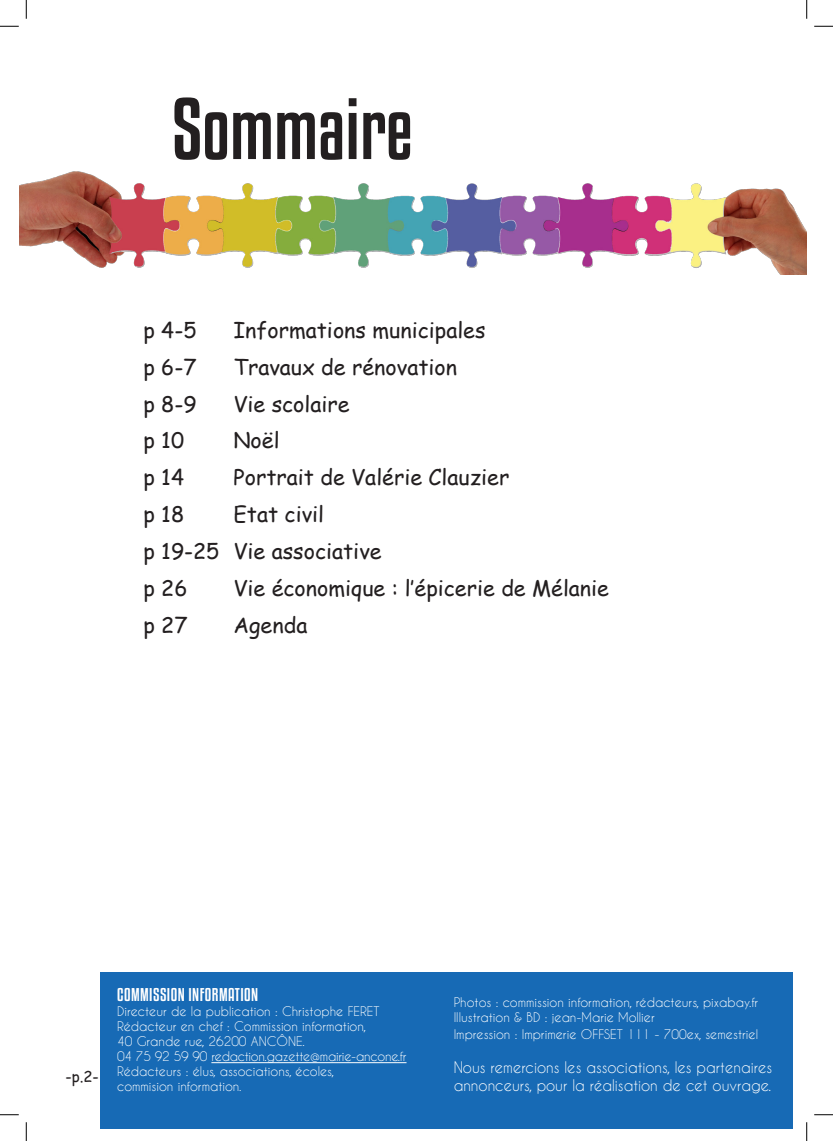
<style>
.page{position:relative;width:833px;height:1141px;background:#fff}
.page>*{position:absolute;margin:0;border:0;box-sizing:border-box;transform-origin:0 0}
.t1{font:77px "Kenyan Coffee Rg";color:#231f20}
.t2{font:21.5px/36.9px "Comic Sans MS";color:#231f20}
.t3{font:16.25px "Kenyan Coffee Rg";letter-spacing:.03em;color:#fff}
.t4{font:15px/18px "Caviar Dreams";color:#fff}
.t5{font:15px "Comic Sans MS";color:#231f20}
.t6{font:12.5px/15px "Caviar Dreams";color:#fff}
</style>
<div class="page">
<img style="left:19px;top:171px;width:787px;height:103px">
<div style="left:100px;top:972px;width:692px;height:156px;background:#176ab5"></div>
<hr style="left:211px;top:1062px;width:195px;height:1px;background:#fff">
<svg style="left:0;top:25px;width:19px;height:2px"></svg>
<svg style="left:814px;top:25px;width:18px;height:2px"></svg>
<svg style="left:0;top:1114px;width:19px;height:1px"></svg>
<svg style="left:814px;top:1114px;width:18px;height:1px"></svg>
<svg style="left:25px;top:0;width:2px;height:19px"></svg>
<svg style="left:25px;top:1122px;width:2px;height:18px"></svg>
<svg style="left:806px;top:0;width:1px;height:19px"></svg>
<svg style="left:806px;top:1122px;width:1px;height:18px"></svg>
<h1 class="t1" style="left:172px;top:77px;width:242px">Sommaire</h1>
<h2 class="t2" style="left:143px;top:311px;width:55px">p 4-5</h2>
<h2 class="t2" style="left:233px;top:311px;width:253px">Informations municipales</h2>
<h2 class="t2" style="left:143px;top:347px;width:55px">p 6-7</h2>
<h2 class="t2" style="left:233px;top:347px;width:225px">Travaux de rénovation</h2>
<h2 class="t2" style="left:143px;top:384px;width:55px">p 8-9</h2>
<h2 class="t2" style="left:233px;top:384px;width:118px">Vie scolaire</h2>
<h2 class="t2" style="left:143px;top:421px;width:42px">p 10</h2>
<h2 class="t2" style="left:233px;top:421px;width:48px">Noël</h2>
<h2 class="t2" style="left:143px;top:458px;width:42px">p 14</h2>
<h2 class="t2" style="left:233px;top:458px;width:277px">Portrait de Valérie Clauzier</h2>
<h2 class="t2" style="left:143px;top:495px;width:42px">p 18</h2>
<h2 class="t2" style="left:143px;top:495px;width:239px;text-indent:90px">Etat civil<br>p 19-25 Vie associative p 26</h2>
<h2 class="t2" style="left:233px;top:569px;width:377px">Vie économique : l’épicerie de Mélanie</h2>
<h2 class="t2" style="left:143px;top:606px;width:46px">p 27</h2>
<h2 class="t2" style="left:233px;top:606px;width:75px">Agenda</h2>
<p class="t5" style="left:65px;top:1065px;width:35px">-p.2-</p>
<h3 class="t3" style="left:117px;top:983px;width:143px">COMMISSION INFORMATION</h3>
<p class="t6" style="left:117px;top:1003px;width:291px">Directeur de la publication : Christophe FERET Rédacteur en chef : Commission information,<br>40 Grande rue, 26200 ANCÔNE.<br>04 75 92 59 90 redaction.gazette@mairie-ancone.fr Rédacteurs : élus, associations, écoles,<br>commision information.</p>
<p class="t6" style="left:453px;top:994px;width:306px">Photos : commission information, rédacteurs, pixabay.fr<br>Illustration &amp; BD : jean-Marie Mollier</p>
<p class="t6" style="left:453px;top:1026px;width:306px">Impression : Imprimerie OFFSET 111 - 700ex, semestriel</p>
<p class="t4" style="left:453px;top:1058px;width:320px">Nous remercions les associations, les partenaires annonceurs, pour la réalisation de cet ouvrage.</p>
</div>
